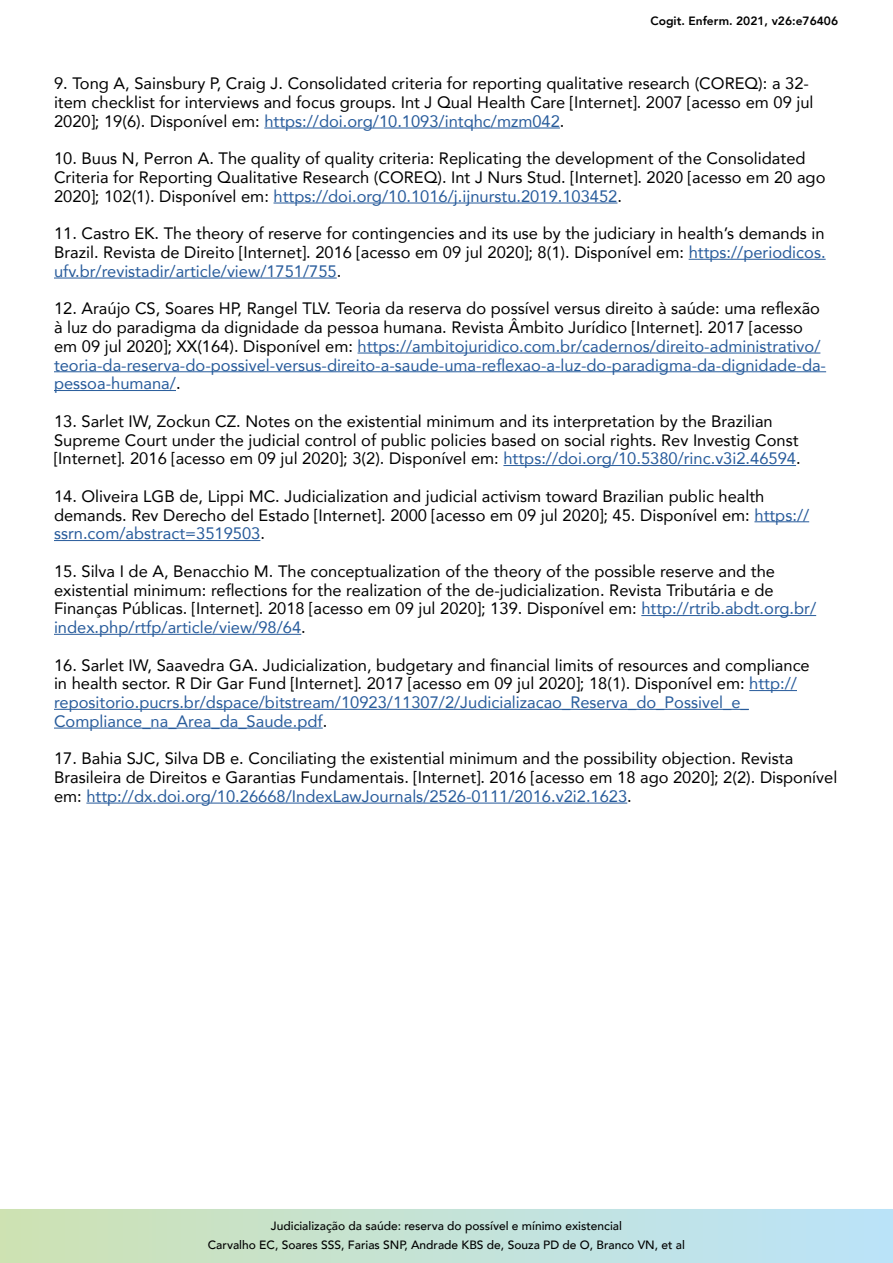
<style>
.page{position:relative;width:893px;height:1263px;background:#fff}
.page>*{position:absolute;margin:0;border:0;box-sizing:border-box;transform-origin:0 0}
.t1{font:16.5px/18.8px "Avenir";color:#000}
.t2{font:500 12px/18.6px "Avenir";color:#000;text-align:center}
.t3{font:800 12px "Avenir";color:#000}
.s1{color:#275b9b}
</style>
<div class="page">
<svg style="left:0;top:1209px;width:893px;height:54px;background:#c4e2d6"></svg>
<hr style="left:264px;top:128px;width:296px;height:1px;background:#275b9b">
<hr style="left:273px;top:203px;width:344px;height:1px;background:#275b9b">
<hr style="left:689px;top:259px;width:137px;height:1px;background:#275b9b">
<hr style="left:54px;top:278px;width:283px;height:1px;background:#275b9b">
<hr style="left:358px;top:353px;width:462px;height:1px;background:#275b9b">
<hr style="left:54px;top:371px;width:772px;height:1px;background:#275b9b">
<hr style="left:54px;top:390px;width:122px;height:1px;background:#275b9b">
<hr style="left:503px;top:465px;width:293px;height:1px;background:#275b9b">
<hr style="left:754px;top:521px;width:55px;height:1px;background:#275b9b">
<hr style="left:54px;top:540px;width:206px;height:1px;background:#275b9b">
<hr style="left:641px;top:615px;width:175px;height:1px;background:#275b9b">
<hr style="left:54px;top:634px;width:247px;height:1px;background:#275b9b">
<hr style="left:749px;top:690px;width:48px;height:1px;background:#275b9b">
<hr style="left:54px;top:709px;width:695px;height:1px;background:#275b9b">
<hr style="left:54px;top:728px;width:269px;height:1px;background:#275b9b">
<hr style="left:86px;top:803px;width:541px;height:1px;background:#275b9b">
<p class="t3" style="left:650px;top:12px;width:189px">Cogit. Enferm. 2021, v26:e76406</p>
<p class="t1" style="left:54px;top:74px;width:761px">9. Tong A, Sainsbury P, Craig J. Consolidated criteria for reporting qualitative research (COREQ): a 32- item checklist for interviews and focus groups. Int J Qual Health Care [Internet]. 2007 [acesso em 09 jul<br>2020]; 19(6). Disponível em: <span class="s1">https://doi.org/10.1093/intqhc/mzm042</span>.</p>
<p class="t1" style="left:54px;top:149px;width:773px">10. Buus N, Perron A. The quality of quality criteria: Replicating the development of the Consolidated<br>Criteria for Reporting Qualitative Research (COREQ). Int J Nurs Stud. [Internet]. 2020 [acesso em 20 ago<br>2020]; 102(1). Disponível em: <span class="s1">https://doi.org/10.1016/j.ijnurstu.2019.103452</span>.</p>
<p class="t1" style="left:54px;top:224px;width:773px;text-align:justify">11. Castro EK. The theory of reserve for contingencies and its use by the judiciary in health’s demands in Brazil. Revista de Direito [Internet]. 2016 [acesso em 09 jul 2020]; 8(1). Disponível em: <span class="s1">https://periodicos. ufv.br/revistadir/article/view/1751/755</span>.</p>
<p class="t1" style="left:54px;top:299px;width:774px">12. Araújo CS, Soares HP, Rangel TLV. Teoria da reserva do possível versus direito à saúde: uma reflexão à luz do paradigma da dignidade da pessoa humana. Revista Âmbito Jurídico [Internet]. 2017 [acesso em 09 jul 2020]; XX(164). Disponível em: <span class="s1">https://ambitojuridico.com.br/cadernos/direito-administrativo/ teoria-da-reserva-do-possivel-versus-direito-a-saude-uma-reflexao-a-luz-do-paradigma-da-dignidade-da&shy;pessoa-humana/</span>.</p>
<p class="t1" style="left:54px;top:411px;width:748px">13. Sarlet IW, Zockun CZ. Notes on the existential minimum and its interpretation by the Brazilian<br>Supreme Court under the judicial control of public policies based on social rights. Rev Investig Const [Internet]. 2016 [acesso em 09 jul 2020]; 3(2). Disponível em: <span class="s1">https://doi.org/10.5380/rinc.v3i2.46594</span>.</p>
<p class="t1" style="left:54px;top:486px;width:757px">14. Oliveira LGB de, Lippi MC. Judicialization and judicial activism toward Brazilian public health demands. Rev Derecho del Estado [Internet]. 2000 [acesso em 09 jul 2020]; 45. Disponível em: <span class="s1">https:// ssrn.com/abstract=3519503</span>.</p>
<p class="t1" style="left:54px;top:561px;width:764px">15. Silva I de A, Benacchio M. The conceptualization of the theory of the possible reserve and the existential minimum: reflections for the realization of the de-judicialization. Revista Tributária e de Finanças Públicas. [Internet]. 2018 [acesso em 09 jul 2020]; 139. Disponível em: <span class="s1">http://rtrib.abdt.org.br/ index.php/rtfp/article/view/98/64</span>.</p>
<p class="t1" style="left:54px;top:655px;width:757px">16. Sarlet IW, Saavedra GA. Judicialization, budgetary and financial limits of resources and compliance in health sector. R Dir Gar Fund [Internet]. 2017 [acesso em 09 jul 2020]; 18(1). Disponível em: <span class="s1">http:// repositorio.pucrs.br/dspace/bitstream/10923/11307/2/Judicializacao_Reserva_do_Possivel_e_ Compliance_na_Area_da_Saude.pdf</span>.</p>
<p class="t1" style="left:54px;top:749px;width:785px">17. Bahia SJC, Silva DB e. Conciliating the existential minimum and the possibility objection. Revista<br>Brasileira de Direitos e Garantias Fundamentais. [Internet]. 2016 [acesso em 18 ago 2020]; 2(2). Disponível em: <span class="s1">http://dx.doi.org/10.26668/IndexLawJournals/2526-0111/2016.v2i2.1623</span>.</p>
<p class="t2" style="left:208px;top:1216px;width:479px">Judicialização da saúde: reserva do possível e mínimo existencial<br>Carvalho EC, Soares SSS, Farias SNP, Andrade KBS de, Souza PD de O, Branco VN, et al</p>
</div>
